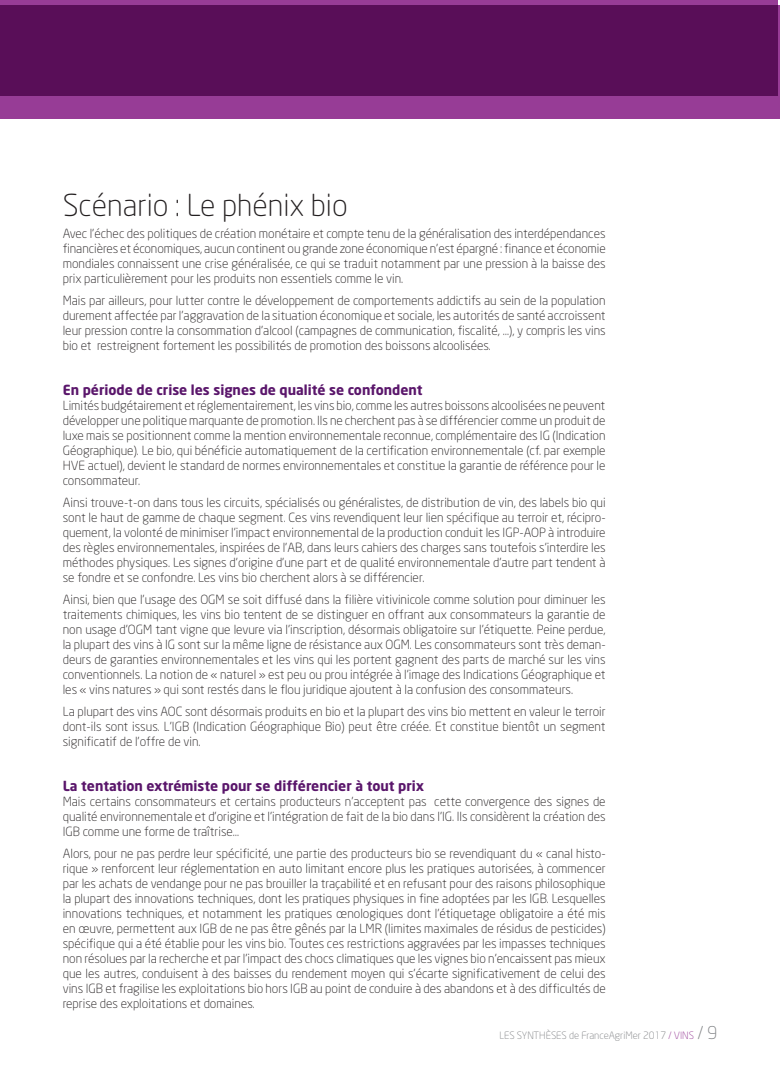
<style>
.page{position:relative;width:780px;height:1088px;background:#fff}
.page>*{position:absolute;margin:0;border:0;box-sizing:border-box;transform-origin:0 0}
.titre_partie{font:300 30px "Neo Sans";color:#231f20}
.TITRE1{font:700 13.75px "Neo Sans";color:#5a166b}
.TEXTE{font:300 12.5px/15px "Neo Sans";color:#231f20;text-align:justify}
.t1{font:300 10px "Neo Sans";color:#808285}
.s1{color:#973c96}
.s2{font-size:17.5px}
</style>
<div class="page">
<div style="left:0;top:0;width:777px;height:96px;background:#973c96"></div>
<svg style="left:0;top:5px;width:780px;height:113px;background:#651764"></svg>
<p class="titre_partie" style="left:63px;top:187px;width:286px">Scénario : Le phénix bio</p>
<p class="TEXTE" style="left:63px;top:226px;width:544px">Avec l’échec des politiques de création monétaire et compte tenu de la généralisation des interdépendances financières et économiques, aucun continent ou grande zone économique n’est épargné : finance et économie mondiales connaissent une crise généralisée, ce qui se traduit notamment par une pression à la baisse des prix particulièrement pour les produits non essentiels comme le vin.</p>
<p class="TEXTE" style="left:63px;top:293px;width:544px">Mais par ailleurs, pour lutter contre le développement de comportements addictifs au sein de la population durement affectée par l’aggravation de la situation économique et sociale, les autorités de santé accroissent leur pression contre la consommation d’alcool (campagnes de communication, fiscalité, …), y compris les vins bio et restreignent fortement les possibilités de promotion des boissons alcoolisées.</p>
<p class="TITRE1" style="left:63px;top:381px;width:361px">En période de crise les signes de qualité se confondent</p>
<p class="TEXTE" style="left:63px;top:398px;width:544px">Limités budgétairement et réglementairement, les vins bio, comme les autres boissons alcoolisées ne peuvent développer une politique marquante de promotion. Ils ne cherchent pas à se différencier comme un produit de luxe mais se positionnent comme la mention environnementale reconnue, complémentaire des IG (Indication Géographique). Le bio, qui bénéficie automatiquement de la certification environnementale (cf. par exemple HVE actuel), devient le standard de normes environnementales et constitue la garantie de référence pour le consommateur.</p>
<p class="TEXTE" style="left:63px;top:495px;width:544px">Ainsi trouve-t-on dans tous les circuits, spécialisés ou généralistes, de distribution de vin, des labels bio qui sont le haut de gamme de chaque segment. Ces vins revendiquent leur lien spécifique au terroir et, récipro&shy;quement, la volonté de minimiser l’impact environnemental de la production conduit les IGP-AOP à introduire des règles environnementales, inspirées de l’AB, dans leurs cahiers des charges sans toutefois s’interdire les méthodes physiques. Les signes d’origine d’une part et de qualité environnementale d’autre part tendent à se fondre et se confondre. Les vins bio cherchent alors à se différencier.</p>
<p class="TEXTE" style="left:63px;top:592px;width:544px">Ainsi, bien que l’usage des OGM se soit diffusé dans la filière vitivinicole comme solution pour diminuer les traitements chimiques, les vins bio tentent de se distinguer en offrant aux consommateurs la garantie de non usage d’OGM tant vigne que levure via l’inscription, désormais obligatoire sur l’étiquette. Peine perdue, la plupart des vins à IG sont sur la même ligne de résistance aux OGM. Les consommateurs sont très deman&shy;deurs de garanties environnementales et les vins qui les portent gagnent des parts de marché sur les vins conventionnels. La notion de « naturel » est peu ou prou intégrée à l’image des Indications Géographique et les « vins natures » qui sont restés dans le flou juridique ajoutent à la confusion des consommateurs.</p>
<p class="TEXTE" style="left:63px;top:704px;width:544px">La plupart des vins AOC sont désormais produits en bio et la plupart des vins bio mettent en valeur le terroir dont-ils sont issus. L’IGB (Indication Géographique Bio) peut être créée. Et constitue bientôt un segment significatif de l’offre de vin.</p>
<p class="TITRE1" style="left:63px;top:777px;width:363px">La tentation extrémiste pour se différencier à tout prix</p>
<p class="TEXTE" style="left:63px;top:794px;width:544px">Mais certains consommateurs et certains producteurs n’acceptent pas cette convergence des signes de qualité environnementale et d’origine et l’intégration de fait de la bio dans l’IG. Ils considèrent la création des IGB comme une forme de traîtrise…</p>
<p class="TEXTE" style="left:63px;top:846px;width:544px">Alors, pour ne pas perdre leur spécificité, une partie des producteurs bio se revendiquant du « canal histo&shy;rique » renforcent leur réglementation en auto limitant encore plus les pratiques autorisées, à commencer par les achats de vendange pour ne pas brouiller la traçabilité et en refusant pour des raisons philosophique la plupart des innovations techniques, dont les pratiques physiques in fine adoptées par les IGB. Lesquelles innovations techniques, et notamment les pratiques œnologiques dont l’étiquetage obligatoire a été mis en œuvre, permettent aux IGB de ne pas être gênés par la LMR (limites maximales de résidus de pesticides) spécifique qui a été établie pour les vins bio. Toutes ces restrictions aggravées par les impasses techniques non résolues par la recherche et par l’impact des chocs climatiques que les vignes bio n’encaissent pas mieux que les autres, conduisent à des baisses du rendement moyen qui s’écarte significativement de celui des vins IGB et fragilise les exploitations bio hors IGB au point de conduire à des abandons et à des difficultés de reprise des exploitations et domaines.</p>
<p class="t1" style="left:499px;top:1029px;width:219px">LES SYNTHÈSES de FranceAgriMer 2017 <span class="s1">/ VINS</span> <span class="s2">/ 9</span></p>
</div>
